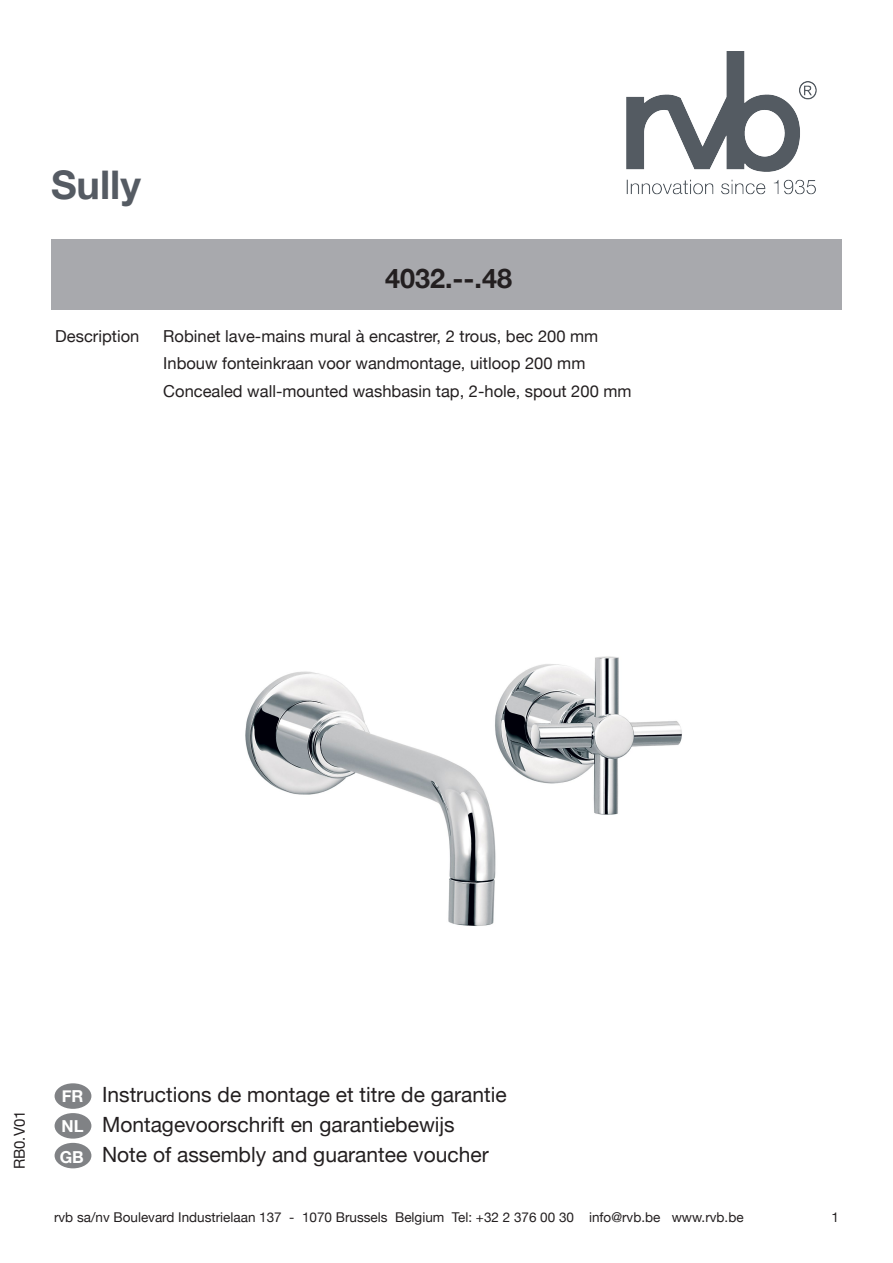
<style>
.page{position:relative;width:893px;height:1263px;background:#fff}
.page>*{position:absolute;margin:0;border:0;box-sizing:border-box;transform-origin:0 0}
.t1{font:700 39.45px "Helvetica Neue";color:#555b63}
.t2{font:700 27px "Helvetica Neue";color:#231f20}
.t3{font:21px "Helvetica Neue";color:#231f20}
.t4{font:16.5px "Helvetica Neue";color:#231f20}
.t5{font:700 16.5px "Helvetica Neue";color:#fff}
.t6{font:15px "Helvetica Neue";color:#231f20}
.t7{font:13.5px "Helvetica Neue";color:#231f20}
</style>
<div class="page">
<img style="left:626px;top:51px;width:191px;height:144px">
<div style="left:51px;top:240px;width:791px;height:70px;background:#a8a9ad"></div>
<div style="left:55px;top:1113px;width:36px;height:25px;background:#808285;border-radius:50%"></div>
<div style="left:55px;top:1083px;width:36px;height:26px;background:#808285;border-radius:50%"></div>
<div style="left:55px;top:1143px;width:36px;height:25px;background:#808285;border-radius:50%"></div>
<img style="left:245px;top:656px;width:437px;height:270px">
<p class="t1" style="left:51px;top:161px;width:91px">Sully</p>
<p class="t2" style="left:385px;top:262px;width:129px">4032.--.48</p>
<p class="t4" style="left:55px;top:327px;width:86px">Description</p>
<p class="t4" style="left:163px;top:327px;width:436px">Robinet lave-mains mural à encastrer, 2 trous, bec 200 mm</p>
<p class="t4" style="left:163px;top:354px;width:424px">Inbouw fonteinkraan voor wandmontage, uitloop 200 mm</p>
<p class="t4" style="left:163px;top:381px;width:470px">Concealed wall-mounted washbasin tap, 2-hole, spout 200 mm</p>
<p class="t6" style="left:11px;top:1169px;width:60px;rotate:-90deg">RB0.V01</p>
<p class="t5" style="left:62px;top:1086px;width:23px">FR</p>
<p class="t5" style="left:62px;top:1116px;width:24px">NL</p>
<p class="t5" style="left:60px;top:1147px;width:26px">GB</p>
<p class="t3" style="left:102px;top:1082px;width:406px">Instructions de montage et titre de garantie</p>
<p class="t3" style="left:102px;top:1112px;width:354px">Montagevoorschrift en garantiebewijs</p>
<p class="t3" style="left:102px;top:1142px;width:388px">Note of assembly and guarantee voucher</p>
<p class="t7" style="left:54px;top:1209px;width:691px">rvb sa/nv Boulevard Industrielaan 137 - 1070 Brussels Belgium Tel: +32 2 376 00 30 info@rvb.be www.rvb.be</p>
<p class="t7" style="left:831px;top:1209px;width:9px">1</p>
</div>
